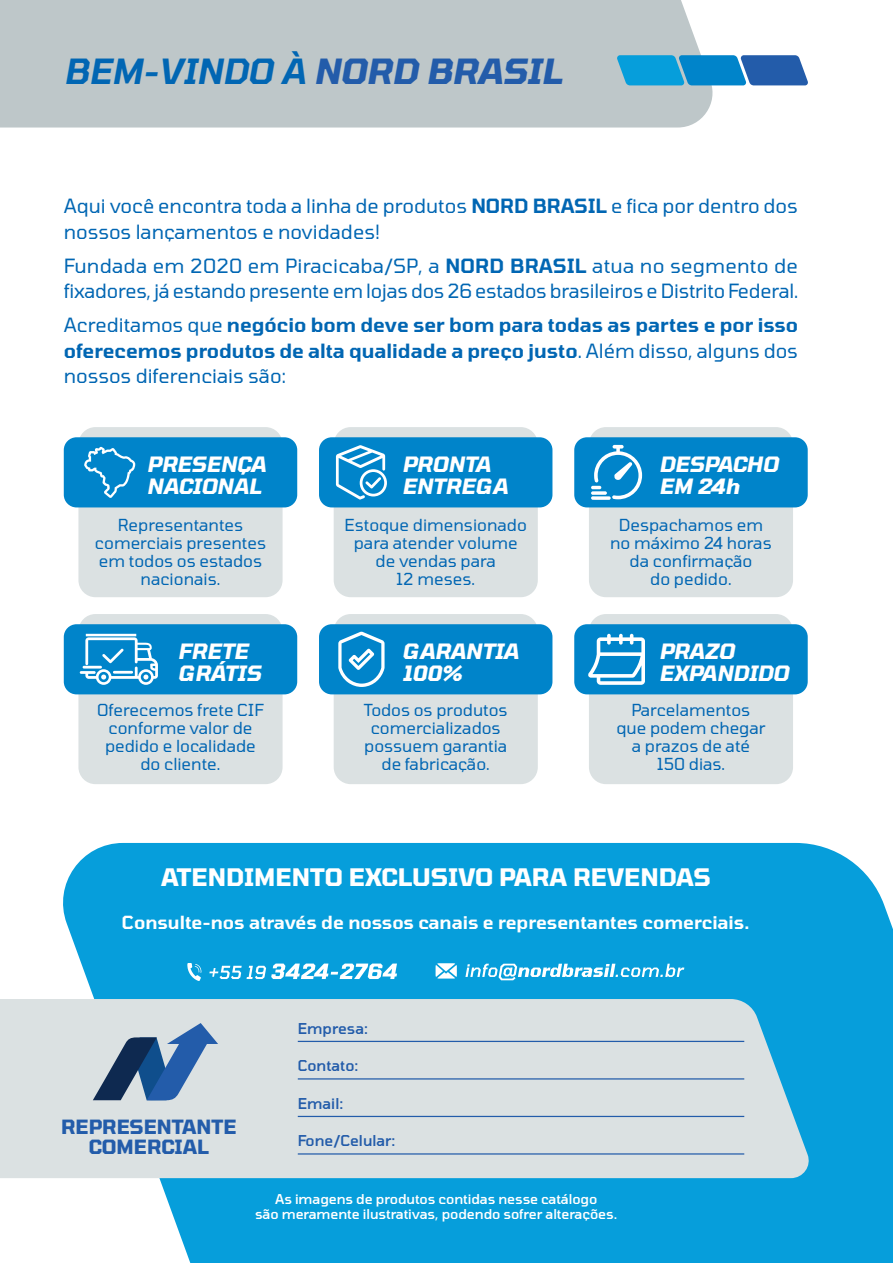
<style>
.page{position:relative;width:893px;height:1263px;background:#fff}
.page>*{position:absolute;margin:0;border:0;box-sizing:border-box;transform-origin:0 0}
.t1{font:italic 600 34.5px "Tomorrow";color:#0166b3}
.t2{font:700 24px "Tomorrow";color:#fff}
.t3{font:italic 700 21px/22.5px "Tomorrow";color:#fff}
.t4{font:19.5px/25.5px "Tomorrow";letter-spacing:-.005em;color:#0166b3}
.t5{font:600 19.5px/25.5px "Tomorrow";color:#0166b3;text-align:justify}
.t6{font:700 19.5px/19.5px "Tomorrow";color:#235caa;text-align:center}
.t7{font:600 18px "Tomorrow";color:#fff}
.t8{font:16.5px/18px "Tomorrow";color:#0166b3;text-align:center}
.t9{font:500 14.85px "Tomorrow";color:#235caa}
.t10{font:500 13.5px/15px "Tomorrow";letter-spacing:-.005em;color:#fff;text-align:center}
.s1{font-weight:700;color:#235caa}
.s2{font-weight:600}
.s3{font-weight:400}
</style>
<div class="page">
<div style="left:0;top:0;width:719px;height:128px;background:#bec7c9"></div>
<svg style="left:63px;top:843px;width:830px;height:420px;background:#16a4dd"></svg>
<svg style="left:617px;top:55px;width:191px;height:30px;background:#2088c7"></svg>
<div style="left:0;top:999px;width:812px;height:179px;background:#dbe1e2"></div>
<div style="left:78px;top:427px;width:205px;height:170px;background:#dbe1e2;border-radius:17px"></div>
<div style="left:64px;top:437px;width:233px;height:70px;background:#0084ca;border-radius:13px"></div>
<svg style="left:84px;top:447px;width:51px;height:51px"></svg>
<div style="left:334px;top:427px;width:204px;height:170px;background:#dbe1e2;border-radius:17px"></div>
<div style="left:319px;top:437px;width:233px;height:70px;background:#0084ca;border-radius:13px"></div>
<svg style="left:336px;top:445px;width:51px;height:55px"></svg>
<div style="left:334px;top:614px;width:204px;height:170px;background:#dbe1e2;border-radius:17px"></div>
<div style="left:319px;top:624px;width:233px;height:70px;background:#0084ca;border-radius:13px"></div>
<svg style="left:338px;top:632px;width:47px;height:55px"></svg>
<div style="left:589px;top:614px;width:204px;height:170px;background:#dbe1e2;border-radius:17px"></div>
<div style="left:574px;top:624px;width:234px;height:70px;background:#0084ca;border-radius:13px"></div>
<svg style="left:588px;top:634px;width:57px;height:51px"></svg>
<div style="left:78px;top:614px;width:205px;height:170px;background:#dbe1e2;border-radius:17px"></div>
<div style="left:64px;top:624px;width:233px;height:70px;background:#0084ca;border-radius:13px"></div>
<svg style="left:80px;top:634px;width:78px;height:51px"></svg>
<div style="left:589px;top:427px;width:204px;height:170px;background:#dbe1e2;border-radius:17px"></div>
<div style="left:574px;top:437px;width:234px;height:70px;background:#0084ca;border-radius:13px"></div>
<svg style="left:591px;top:445px;width:51px;height:55px"></svg>
<hr style="left:298px;top:1153px;width:446px;height:1px;background:#235caa">
<hr style="left:298px;top:1116px;width:446px;height:1px;background:#235caa">
<hr style="left:298px;top:1078px;width:446px;height:1px;background:#235caa">
<hr style="left:298px;top:1041px;width:446px;height:1px;background:#235caa">
<svg style="left:187px;top:963px;width:15px;height:18px"></svg>
<svg style="left:209px;top:963px;width:188px;height:16px"></svg>
<svg style="left:465px;top:964px;width:219px;height:16px"></svg>
<svg style="left:436px;top:963px;width:21px;height:15px"></svg>
<svg style="left:93px;top:1023px;width:125px;height:77px;background:#7c95b3"></svg>
<h1 class="t1" style="left:64px;top:43px;width:500px">BEM-VINDO À <span class="s1">NORD BRASIL</span></h1>
<p class="t4" style="left:64px;top:191px;width:736px">Aqui você encontra toda a linha de produtos <span class="s2">NORD BRASIL</span> e fica por dentro dos nossos lançamentos e novidades!</p>
<p class="t4" style="left:64px;top:251px;width:736px">Fundada em 2020 em Piracicaba/SP, a <span class="s2">NORD BRASIL</span> atua no segmento de fixadores, já estando presente em lojas dos 26 estados brasileiros e Distrito Federal.</p>
<p class="t5" style="left:64px;top:310px;width:736px"><span class="s3">Acreditamos que</span> negócio bom deve ser bom para todas as partes e por isso oferecemos produtos de alta qualidade a preço justo<span class="s3">. Além disso, alguns dos nossos diferenciais são:</span></p>
<p class="t3" style="left:147px;top:450px;width:121px">PRESENÇA<br>NACIONAL</p>
<p class="t8" style="left:95px;top:514px;width:173px">Representantes comerciais presentes em todos os estados nacionais.</p>
<p class="t3" style="left:178px;top:637px;width:85px">FRETE<br>GRÁTIS</p>
<p class="t8" style="left:97px;top:700px;width:168px">Oferecemos frete CIF conforme valor de pedido e localidade do cliente.</p>
<p class="t3" style="left:402px;top:450px;width:107px">PRONTA<br>ENTREGA</p>
<p class="t8" style="left:344px;top:514px;width:184px">Estoque dimensionado para atender volume de vendas para<br>12 meses.</p>
<p class="t3" style="left:402px;top:637px;width:118px">GARANTIA<br>100%</p>
<p class="t8" style="left:364px;top:700px;width:145px">Todos os produtos comercializados possuem garantia de fabricação.</p>
<p class="t3" style="left:659px;top:450px;width:121px">DESPACHO<br>EM 24h</p>
<p class="t8" style="left:610px;top:514px;width:163px">Despachamos em no máximo 24 horas da confirmação<br>do pedido.</p>
<p class="t3" style="left:659px;top:637px;width:131px">PRAZO<br>EXPANDIDO</p>
<p class="t8" style="left:616px;top:700px;width:151px">Parcelamentos que podem chegar a prazos de até<br>150 dias.</p>
<h2 class="t2" style="left:161px;top:857px;width:551px">ATENDIMENTO EXCLUSIVO PARA REVENDAS</h2>
<p class="t7" style="left:122px;top:908px;width:629px">Consulte-nos através de nossos canais e representantes comerciais.</p>
<p class="t9" style="left:298px;top:1016px;width:72px">Empresa:</p>
<p class="t9" style="left:298px;top:1053px;width:62px">Contato:</p>
<p class="t6" style="left:61px;top:1115px;width:177px">REPRESENTANTE<br>COMERCIAL</p>
<p class="t9" style="left:298px;top:1091px;width:47px">Email:</p>
<p class="t9" style="left:298px;top:1129px;width:99px">Fone/Celular:</p>
<p class="t10" style="left:255px;top:1190px;width:364px">As imagens de produtos contidas nesse catálogo<br>são meramente ilustrativas, podendo sofrer alterações.</p>
</div>
